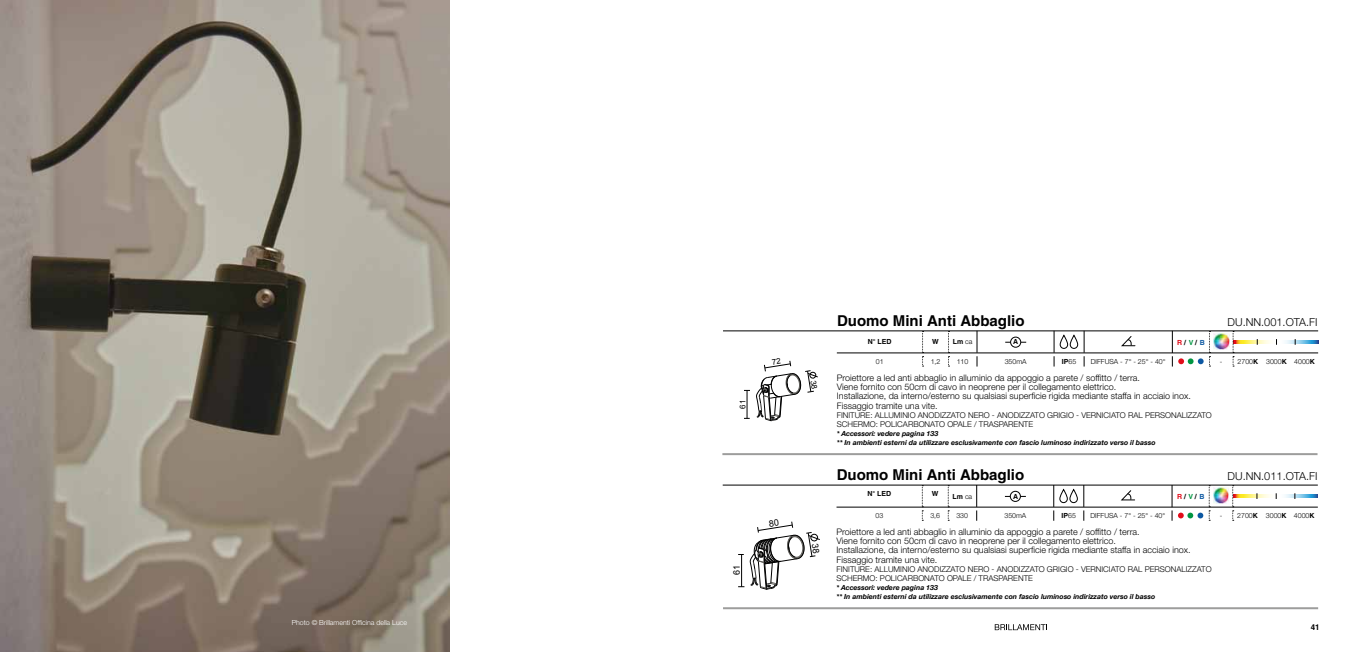
<style>
.page{position:relative;width:1361px;height:652px;background:#fff}
.page>*{position:absolute;margin:0;border:0;box-sizing:border-box;transform-origin:0 0}
.t1{font:700 15px "Helvetica";color:#010101}
.t2{font:13.5px "Arial";color:#000}
.t3{font:11.9px "Arial";color:#000}
.t4{font:300 11px "Helvetica Neue LT Std";color:#010101}
.t5{font:300 9px/9.2px "Helvetica Neue LT Std";color:#000}
.t6{font:9px "Arial";color:#000}
.t7{font:300 8px/9.2px "Helvetica Neue LT Std";color:#000}
.t8{font:700 8px "Helvetica";color:#000}
.t9{font:7.9px "Arial";color:#000}
.t10{font:italic 700 7px/9.2px "Helvetica Neue LT Com";color:#000}
.t11{font:300 7px "Helvetica Neue LT Std";color:#010101}
.t12{font:700 7px "Helvetica";color:#010101}
.t13{font:300 7px "Helvetica Neue LT Std";color:#fff}
.s1{font-family:"Helvetica";font-weight:700}
.s2{font-family:"Helvetica Neue LT Std";font-weight:300}
.s3{color:#e20c1a}
.s4{color:#009541}
.s5{color:#0c58a2}
</style>
<div class="page">
<img style="left:0;top:0;width:450px;height:652px">
<svg style="left:994px;top:624px;width:53px;height:6px"></svg>
<hr style="left:723px;top:607px;width:595px;height:2px;background:#9d9d9c">
<svg style="left:744px;top:390px;width:6px;height:29px"></svg>
<hr style="left:722px;top:453px;width:595px;height:2px;background:#9d9d9c">
<svg style="left:1234px;top:340px;width:84px;height:3px"></svg>
<hr style="left:837px;top:353px;width:481px;height:1px;background:#010101">
<hr style="left:723px;top:331px;width:595px;height:1px;background:#010101">
<svg style="left:1121px;top:336px;width:15px;height:11px"></svg>
<svg style="left:1083px;top:331px;width:1px;height:36px"></svg>
<svg style="left:1053px;top:331px;width:1px;height:36px"></svg>
<svg style="left:976px;top:331px;width:1px;height:36px"></svg>
<svg style="left:1172px;top:331px;width:31px;height:36px"></svg>
<div style="left:1059px;top:335px;width:9px;height:14px;border:1px solid #010101;border-radius:4px"></div>
<div style="left:1069px;top:335px;width:9px;height:14px;border:1px solid #010101;border-radius:4px"></div>
<div style="left:1010px;top:337px;width:11px;height:11px;border:1px solid #010101;border-radius:50%"></div>
<img style="left:1213px;top:334px;width:16px;height:16px">
<svg style="left:922px;top:331px;width:1px;height:36px"></svg>
<svg style="left:948px;top:331px;width:1px;height:36px"></svg>
<svg style="left:1209px;top:331px;width:1px;height:36px"></svg>
<svg style="left:1232px;top:331px;width:2px;height:36px"></svg>
<svg style="left:1233px;top:495px;width:84px;height:2px"></svg>
<hr style="left:836px;top:507px;width:481px;height:1px;background:#010101">
<hr style="left:723px;top:485px;width:594px;height:1px;background:#010101">
<svg style="left:1120px;top:490px;width:15px;height:11px"></svg>
<svg style="left:1171px;top:485px;width:1px;height:36px"></svg>
<svg style="left:1083px;top:485px;width:1px;height:36px"></svg>
<svg style="left:1053px;top:485px;width:1px;height:36px"></svg>
<svg style="left:976px;top:485px;width:1px;height:36px"></svg>
<div style="left:1059px;top:489px;width:9px;height:14px;border:1px solid #010101;border-radius:4px"></div>
<div style="left:1069px;top:489px;width:9px;height:14px;border:1px solid #010101;border-radius:4px"></div>
<div style="left:1010px;top:491px;width:11px;height:11px;border:1px solid #010101;border-radius:50%"></div>
<img style="left:1213px;top:488px;width:15px;height:16px">
<svg style="left:922px;top:485px;width:1px;height:36px"></svg>
<svg style="left:948px;top:485px;width:1px;height:36px"></svg>
<svg style="left:1178px;top:485px;width:32px;height:36px"></svg>
<svg style="left:1232px;top:485px;width:1px;height:36px"></svg>
<svg style="left:756px;top:360px;width:62px;height:62px"></svg>
<svg style="left:738px;top:521px;width:82px;height:69px"></svg>
<p class="t13" style="left:292px;top:618px;width:117px">Photo © Brillamenti Officina della Luce</p>
<p class="t9" style="left:737px;top:409px;width:10px;rotate:-90deg">61</p>
<p class="t6" style="left:731px;top:575px;width:12px;rotate:-90deg">61</p>
<h1 class="t1" style="left:837px;top:311px;width:189px">Duomo Mini Anti Abbaglio</h1>
<p class="t4" style="left:1227px;top:315px;width:91px">DU.NN.001.OTA.FI</p>
<p class="t11" style="left:876px;top:357px;width:9px">01</p>
<p class="t11" style="left:930px;top:357px;width:11px">1,2</p>
<p class="t11" style="left:956px;top:357px;width:13px">110</p>
<p class="t11" style="left:1004px;top:357px;width:23px">350mA</p>
<p class="t11" style="left:1237px;top:357px;width:79px">2700<span class="s1">K</span> 3000<span class="s1">K</span> 4000<span class="s1">K</span></p>
<p class="t12" style="left:868px;top:338px;width:25px">N° LED</p>
<p class="t12" style="left:932px;top:338px;width:8px">W</p>
<p class="t12" style="left:953px;top:338px;width:21px">Lm <span class="s2">ca</span></p>
<p class="t12" style="left:1013px;top:338px;width:7px">A</p>
<p class="t12" style="left:1177px;top:338px;width:29px"><span class="s3">R</span> / <span class="s4">V</span> / <span class="s5">B</span></p>
<p class="t11" style="left:1091px;top:357px;width:76px">DIFFUSA - 7° - 25° - 40°</p>
<p class="t12" style="left:1062px;top:357px;width:16px">IP<span class="s2">65</span></p>
<p class="t5" style="left:837px;top:373px;width:356px">Proiettore a led anti abbaglio in alluminio da appoggio a parete / soffitto / terra.<br>Viene fornito con 50cm di cavo in neoprene per il collegamento elettrico.<br>Installazione, da interno/esterno su qualsiasi superficie rigida mediante staffa in acciaio inox.<br>Fissaggio tramite una vite.</p>
<p class="t7" style="left:837px;top:410px;width:376px">FINITURE: ALLUMINIO ANODIZZATO NERO - ANODIZZATO GRIGIO - VERNICIATO RAL PERSONALIZZATO<br>SCHERMO: POLICARBONATO OPALE / TRASPARENTE</p>
<p class="t10" style="left:837px;top:429px;width:320px">* Accessori: vedere pagina 133<br>** In ambienti esterni da utilizzare esclusivamente con fascio luminoso indirizzato verso il basso</p>
<h1 class="t1" style="left:837px;top:465px;width:189px">Duomo Mini Anti Abbaglio</h1>
<p class="t4" style="left:1227px;top:469px;width:91px">DU.NN.011.OTA.FI</p>
<p class="t11" style="left:875px;top:511px;width:9px">03</p>
<p class="t11" style="left:930px;top:511px;width:11px">3,6</p>
<p class="t11" style="left:956px;top:511px;width:13px">330</p>
<p class="t11" style="left:1004px;top:511px;width:23px">350mA</p>
<p class="t11" style="left:1237px;top:511px;width:79px">2700<span class="s1">K</span> 3000<span class="s1">K</span> 4000<span class="s1">K</span></p>
<p class="t11" style="left:1220px;top:357px;width:4px">-</p>
<h3 class="t3" style="left:913px;top:365px;width:25px;rotate:50deg">60.5</h3>
<h3 class="t3" style="left:844px;top:441px;width:25px;rotate:-90deg">41.8</h3>
<p class="t12" style="left:867px;top:489px;width:25px">N° LED</p>
<p class="t12" style="left:932px;top:489px;width:8px">W</p>
<p class="t12" style="left:1013px;top:492px;width:7px">A</p>
<p class="t12" style="left:952px;top:492px;width:21px">Lm <span class="s2">ca</span></p>
<p class="t12" style="left:1177px;top:492px;width:29px"><span class="s3">R</span> / <span class="s4">V</span> / <span class="s5">B</span></p>
<p class="t11" style="left:1090px;top:511px;width:76px">DIFFUSA - 7° - 25° - 40°</p>
<p class="t12" style="left:1061px;top:511px;width:16px">IP<span class="s2">65</span></p>
<p class="t5" style="left:836px;top:527px;width:356px">Proiettore a led anti abbaglio in alluminio da appoggio a parete / soffitto / terra.<br>Viene fornito con 50cm di cavo in neoprene per il collegamento elettrico.<br>Installazione, da interno/esterno su qualsiasi superficie rigida mediante staffa in acciaio inox.<br>Fissaggio tramite una vite.</p>
<p class="t7" style="left:836px;top:564px;width:376px">FINITURE: ALLUMINIO ANODIZZATO NERO - ANODIZZATO GRIGIO - VERNICIATO RAL PERSONALIZZATO<br>SCHERMO: POLICARBONATO OPALE / TRASPARENTE</p>
<p class="t10" style="left:836px;top:583px;width:320px">* Accessori: vedere pagina 133<br>** In ambienti esterni da utilizzare esclusivamente con fascio luminoso indirizzato verso il basso</p>
<h2 class="t2" style="left:954px;top:511px;width:17px">80</h2>
<p class="t11" style="left:1219px;top:511px;width:4px">-</p>
<h2 class="t2" style="left:996px;top:551px;width:17px;rotate:-90deg">38</h2>
<h2 class="t2" style="left:896px;top:561px;width:28px;rotate:-70deg">60.5</h2>
<p class="t8" style="left:1310px;top:622px;width:10px">41</p>
</div>
